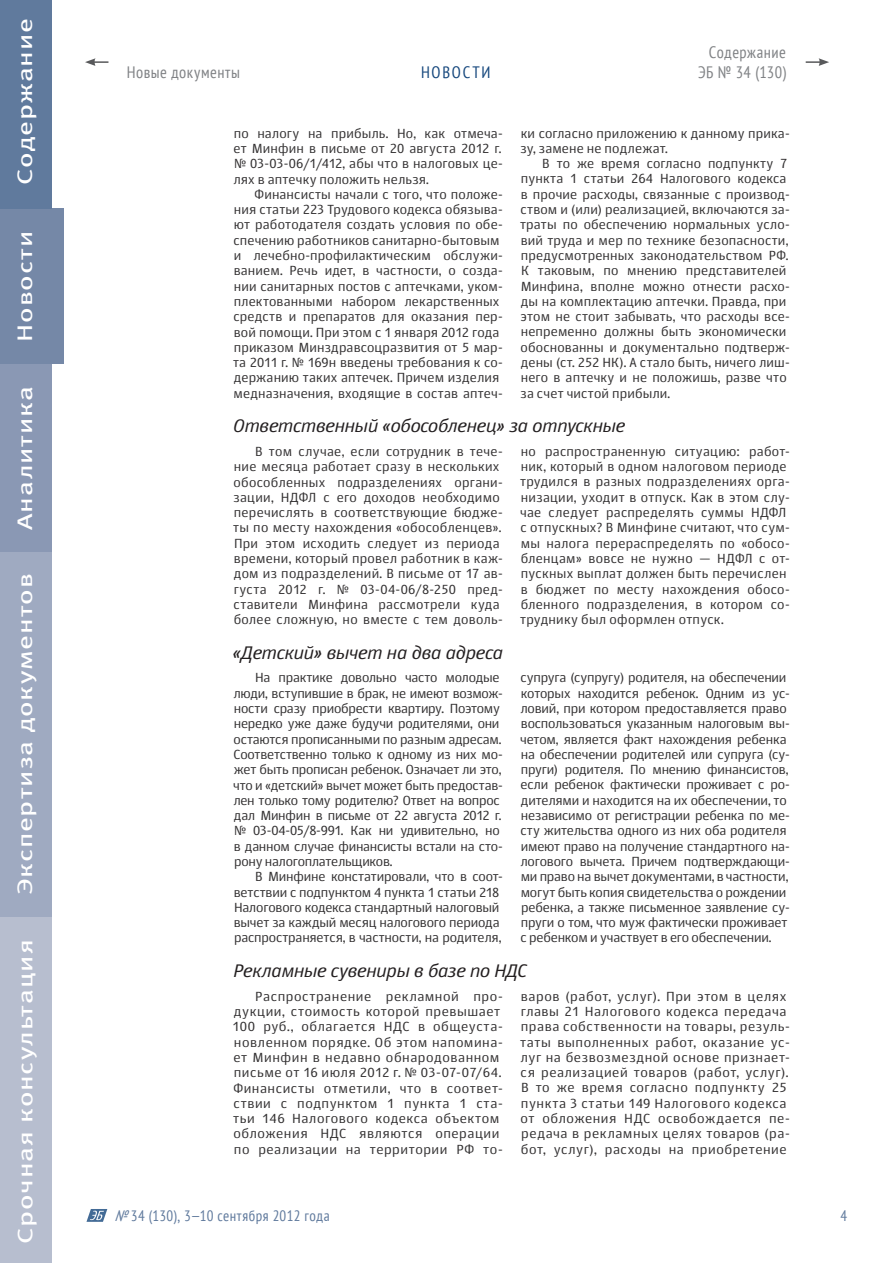
<style>
.page{position:relative;width:893px;height:1263px;background:#fff}
.page>*{position:absolute;margin:0;border:0;box-sizing:border-box;transform-origin:0 0}
.t1{font:21px "Meta Book Cyr";letter-spacing:.03em;color:#fff;scale:1.38 1}
.t2{font:italic 18px "Story";letter-spacing:-.015em;color:#231f20}
.t3{font:condensed 16.5px "PT Sans";letter-spacing:.03em;color:#808285}
.t4{font:condensed 16.5px "PT Sans";letter-spacing:.105em;color:#14467c}
.t5{font:condensed 15px "PT Sans";letter-spacing:.035em;color:#607a9d}
.t6{font:13.05px/15.3px "Story";letter-spacing:.01em;color:#323031}
.t7{font:13.05px/15.3px "Story";letter-spacing:-.015em;color:#323031}
.t8{font:13.05px/15.3px "Story";letter-spacing:.04em;color:#323031}
.t9{font:13.05px/15.3px "Story";letter-spacing:-.02em;color:#323031}
.s1{font-style:italic}
</style>
<div class="page">
<div style="left:0;top:209px;width:63px;height:155px;background:#7588a7"></div>
<div style="left:0;top:364px;width:51px;height:188px;background:#8a98b4"></div>
<div style="left:0;top:552px;width:51px;height:365px;background:#9faac1"></div>
<div style="left:0;top:917px;width:51px;height:346px;background:#b7becf"></div>
<svg style="left:85px;top:58px;width:23px;height:8px"></svg>
<svg style="left:806px;top:58px;width:23px;height:8px"></svg>
<svg style="left:86px;top:1209px;width:21px;height:13px"></svg>
<div style="left:0;top:0;width:51px;height:209px;background:#607a9d"></div>
<h1 class="t1" style="left:13px;top:185px;width:122px;rotate:-90deg">Содержание</h1>
<h1 class="t1" style="left:13px;top:342px;width:82px;rotate:-90deg">Новости</h1>
<h1 class="t1" style="left:13px;top:530px;width:106px;rotate:-90deg">Аналитика</h1>
<h1 class="t1" style="left:13px;top:895px;width:235px;rotate:-90deg">Экспертиза документов</h1>
<h1 class="t1" style="left:13px;top:1244px;width:222px;rotate:-90deg">Срочная консультация</h1>
<p class="t3" style="left:709px;top:42px;width:78px">Содержание</p>
<p class="t3" style="left:127px;top:61px;width:115px">Новые документы</p>
<p class="t4" style="left:421px;top:61px;width:71px">НОВОСТИ</p>
<p class="t3" style="left:698px;top:61px;width:89px">ЭБ № 34 (130)</p>
<p class="t6" style="left:233px;top:125px;width:271px;text-align:justify">по налогу на прибыль. Но, как отмеча&shy;ет Минфин в письме от 20 августа 2012 г. № 03‑03‑06/1/412, абы что в налоговых це&shy;лях в аптечку положить нельзя.</p>
<p class="t6" style="left:233px;top:186px;width:271px;text-indent:22px">Финансисты начали с того, что положе&shy;ния статьи 223 Трудового кодекса обязыва&shy;ют работодателя создать условия по обе&shy;спечению работников санитарно‑бытовым и лечебно‑профилактическим обслужи&shy;ванием. Речь идет, в частности, о созда&shy;нии санитарных постов с аптечками, уком&shy;плектованными набором лекарственных средств и препаратов для оказания пер&shy;вой помощи. При этом с 1 января 2012 года приказом Минздравсоцразвития от 5 мар&shy;та 2011 г. № 169н введены требования к со&shy;держанию таких аптечек. Причем изделия медназначения, входящие в состав аптеч-</p>
<p class="t6" style="left:520px;top:125px;width:271px">ки согласно приложению к данному прика&shy;зу, замене не подлежат.</p>
<p class="t6" style="left:520px;top:156px;width:271px;text-indent:22px">В то же время согласно подпункту 7 пункта 1 статьи 264 Налогового кодекса в прочие расходы, связанные с производ&shy;ством и (или) реализацией, включаются за&shy;траты по обеспечению нормальных усло&shy;вий труда и мер по технике безопасности, предусмотренных законодательством РФ.<br>К таковым, по мнению представителей Минфина, вполне можно отнести расхо&shy;ды на комплектацию аптечки. Правда, при этом не стоит забывать, что расходы все&shy;непременно должны быть экономически обоснованны и документально подтверж&shy;дены (ст. 252 НК). А стало быть, ничего лиш&shy;него в аптечку и не положишь, разве что за счет чистой прибыли.</p>
<h2 class="t2" style="left:233px;top:414px;width:393px">Ответственный «обособленец» за отпускные</h2>
<p class="t6" style="left:233px;top:443px;width:271px;text-indent:22px">В том случае, если сотрудник в тече&shy;ние месяца работает сразу в нескольких обособленных подразделениях органи&shy;зации, НДФЛ с его доходов необходимо перечислять в соответствующие бюдже&shy;ты по месту нахождения «обособленцев».<br>При этом исходить следует из периода времени, который провел работник в каж&shy;дом из подразделений. В письме от 17 ав&shy;густа 2012 г. № 03‑04‑06/8‑250 пред&shy;ставители Минфина рассмотрели куда более сложную, но вместе с тем доволь-</p>
<p class="t6" style="left:520px;top:443px;width:271px">но распространенную ситуацию: работ&shy;ник, который в одном налоговом периоде трудился в разных подразделениях орга&shy;низации, уходит в отпуск. Как в этом слу&shy;чае следует распределять суммы НДФЛ с отпускных? В Минфине считают, что сум&shy;мы налога перераспределять по «обосо&shy;бленцам» вовсе не нужно — НДФЛ с от&shy;пускных выплат должен быть перечислен в бюджет по месту нахождения обосо&shy;бленного подразделения, в котором со&shy;труднику был оформлен отпуск.</p>
<h2 class="t2" style="left:232px;top:641px;width:272px">«Детский» вычет на два адреса</h2>
<p class="t9" style="left:233px;top:670px;width:271px;text-indent:22px">На практике довольно часто молодые люди, вступившие в брак, не имеют возмож&shy;ности сразу приобрести квартиру. Поэтому нередко уже даже будучи родителями, они остаются прописанными по разным адресам.<br>Соответственно только к одному из них мо&shy;жет быть прописан ребенок. Означает ли это, что и «детский» вычет может быть предостав&shy;лен только тому родителю? Ответ на вопрос дал Минфин в письме от 22 августа 2012 г. № 03‑04‑05/8‑991. Как ни удивительно, но в данном случае финансисты встали на сто&shy;рону налогоплательщиков.</p>
<p class="t7" style="left:234px;top:869px;width:270px;text-indent:21px">В Минфине констатировали, что в соот&shy;ветствии с подпунктом 4 пункта 1 статьи 218<br>Налогового кодекса стандартный налоговый вычет за каждый месяц налогового периода распространяется, в частности, на родителя,</p>
<p class="t7" style="left:520px;top:670px;width:271px">супруга (супругу) родителя, на обеспечении которых находится ребенок. Одним из ус&shy;ловий, при котором предоставляется право воспользоваться указанным налоговым вы&shy;четом, является факт нахождения ребенка на обеспечении родителей или супруга (су&shy;пруги) родителя. По мнению финансистов, если ребенок фактически проживает с ро&shy;дителями и находится на их обеспечении, то независимо от регистрации ребенка по ме&shy;сту жительства одного из них оба родителя имеют право на получение стандартного на&shy;логового вычета. Причем подтверждающи&shy;ми право на вычет документами, в частности, могут быть копия свидетельства о рождении ребенка, а также письменное заявление су&shy;пруги о том, что муж фактически проживает с ребенком и участвует в его обеспечении.</p>
<h2 class="t2" style="left:233px;top:959px;width:295px">Рекламные сувениры в базе по НДС</h2>
<p class="t8" style="left:233px;top:988px;width:272px;text-indent:23px">Распространение рекламной про&shy;дукции, стоимость которой превышает 100 руб., облагается НДС в общеуста&shy;новленном порядке. Об этом напомина&shy;ет Минфин в недавно обнародованном письме от 16 июля 2012 г. № 03‑07‑07/64.<br>Финансисты отметили, что в соответ&shy;ствии с подпунктом 1 пункта 1 ста&shy;тьи 146 Налогового кодекса объектом обложения НДС являются операции по реализации на территории РФ то-</p>
<p class="t8" style="left:520px;top:988px;width:271px">варов (работ, услуг). При этом в целях главы 21 Налогового кодекса передача права собственности на товары, резуль&shy;таты выполненных работ, оказание ус&shy;луг на безвозмездной основе признает&shy;ся реализацией товаров (работ, услуг).<br>В то же время согласно подпункту 25 пункта 3 статьи 149 Налогового кодекса от обложения НДС освобождается пе&shy;редача в рекламных целях товаров (ра&shy;бот, услуг), расходы на приобретение</p>
<p class="t5" style="left:114px;top:1206px;width:217px"><span class="s1">№</span> 34 (130), 3—10 сентября 2012 года</p>
<p class="t5" style="left:840px;top:1206px;width:8px">4</p>
</div>
